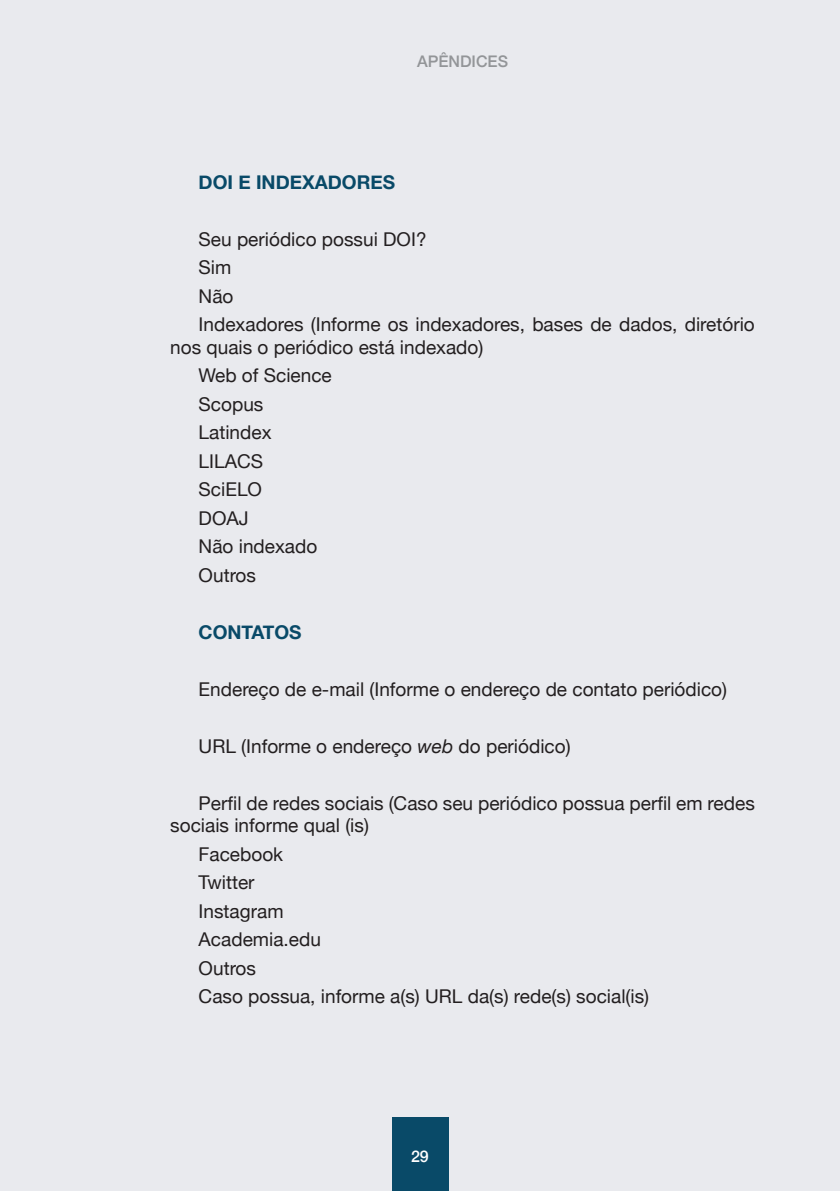
<style>
.page{position:relative;width:840px;height:1191px;background:#fff}
.page>*{position:absolute;margin:0;border:0;box-sizing:border-box;transform-origin:0 0}
.t1{font:19px/28.4px "Helvetica Neue";color:#231f20}
.t2{font:700 19px "Helvetica Neue";color:#094a68}
.t3{font:500 16px "Helvetica Neue";color:#939598}
.t4{font:500 16px "Helvetica Neue";color:#fff}
.s1{font-style:italic}
</style>
<div class="page">
<div style="left:0;top:0;width:839px;height:1191px;background:#e9eaee"></div>
<div style="left:391px;top:1117px;width:57px;height:74px;background:#094a68"></div>
<p class="t3" style="left:417px;top:49px;width:92px">APÊNDICES</p>
<p class="t2" style="left:198px;top:167px;width:198px">DOI E INDEXADORES</p>
<p class="t1" style="left:198px;top:226px;width:557px">Seu periódico possui DOI?<br>Sim<br>Não<br>Indexadores (Informe os indexadores, bases de dados, diretório</p>
<p class="t1" style="left:198px;top:334px;width:286px;text-indent:-28px">nos quais o periódico está indexado)<br>Web of Science<br>Scopus<br>Latindex<br>LILACS<br>SciELO<br>DOAJ<br>Não indexado<br>Outros</p>
<p class="t2" style="left:198px;top:617px;width:104px">CONTATOS</p>
<p class="t1" style="left:198px;top:675px;width:529px">Endereço de e-mail (Informe o endereço de contato periódico)</p>
<p class="t1" style="left:198px;top:732px;width:373px">URL (Informe o endereço <span class="s1">web</span> do periódico)</p>
<p class="t1" style="left:170px;top:792px;width:585px;line-height:22.8px;text-indent:28px">Perfil de redes sociais (Caso seu periódico possua perfil em redes sociais informe qual (is)</p>
<p class="t1" style="left:198px;top:841px;width:452px">Facebook<br>Twitter<br>Instagram<br>Academia.edu<br>Outros<br>Caso possua, informe a(s) URL da(s) rede(s) social(is)</p>
<p class="t4" style="left:411px;top:1143px;width:19px">29</p>
</div>
